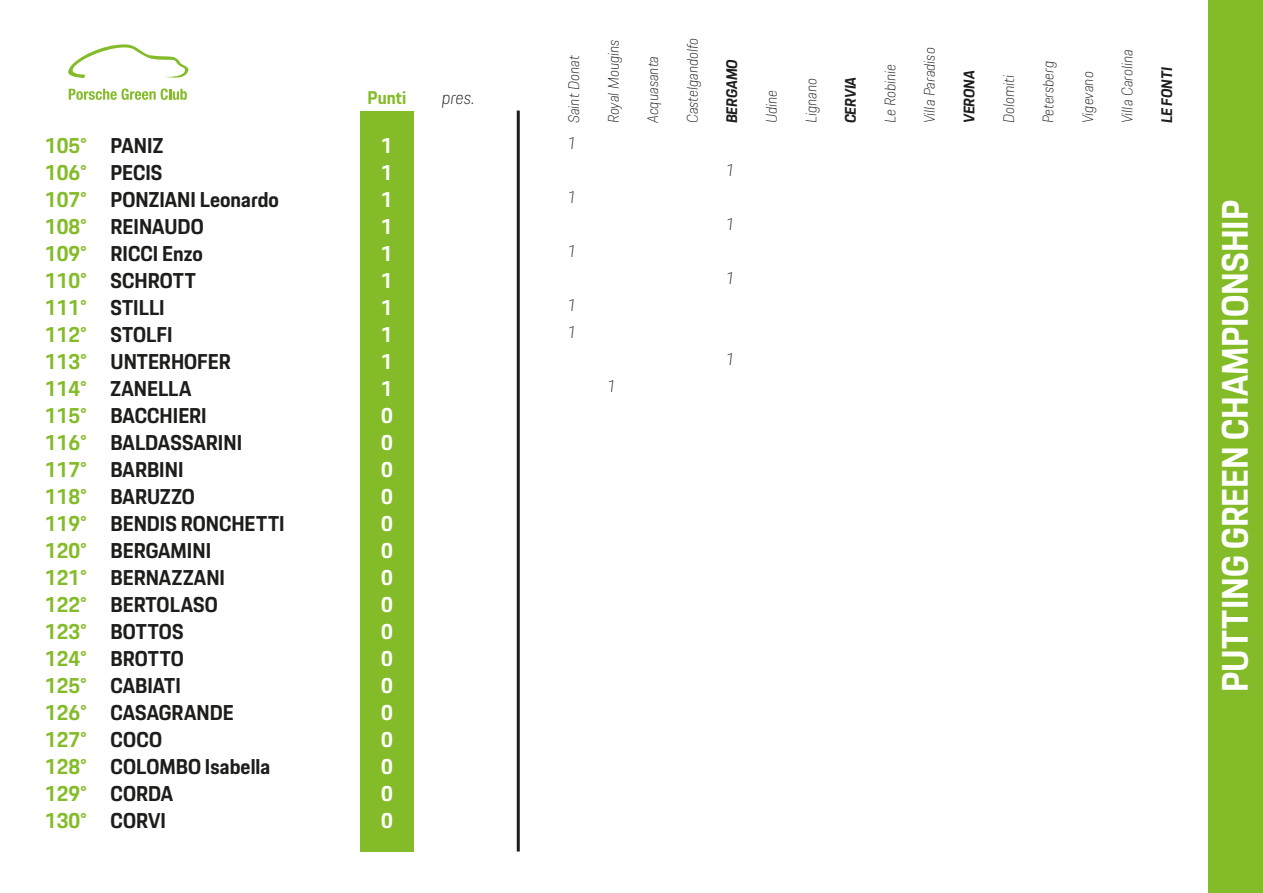
<style>
.page{position:relative;width:1263px;height:893px;background:#fff}
.page>*{position:absolute;margin:0;border:0;box-sizing:border-box;transform-origin:0 0}
.t1{font:700 36px "Porsche Next";color:#fff}
.t2{font:700 21px "Porsche Next";color:#1d1d1b}
.t3{font:700 21px "Porsche Next";color:#84bc29}
.t4{font:700 21px "Porsche Next";color:#fff}
.t5{font:700 18px "Porsche Next";letter-spacing:.005em;color:#84bc29}
.t6{font:italic 100 18px "Porsche Next";color:#1d1d1b}
.t7{font:italic 100 16.5px "Porsche Next";color:#1d1d1b}
.t8{font:italic 100 15px "Porsche Next";color:#1d1d1b}
.t9{font:italic 700 15px "Porsche Next";color:#1d1d1b}
</style>
<div class="page">
<svg style="left:69px;top:89px;width:118px;height:11px"></svg>
<svg style="left:68px;top:44px;width:121px;height:34px"></svg>
<div style="left:360px;top:111px;width:54px;height:740px;background:#84bc29"></div>
<hr style="left:517px;top:111px;width:3px;height:740px;background:#1d1d1b">
<div style="left:1209px;top:0;width:54px;height:893px;background:#84bc29"></div>
<p class="t3" style="left:45px;top:132px;width:44px">105°</p>
<p class="t3" style="left:45px;top:159px;width:44px">106°</p>
<p class="t3" style="left:45px;top:186px;width:44px">107°</p>
<p class="t3" style="left:45px;top:213px;width:44px">108°</p>
<p class="t3" style="left:45px;top:240px;width:44px">109°</p>
<p class="t3" style="left:45px;top:267px;width:44px">110°</p>
<p class="t3" style="left:45px;top:294px;width:44px">111°</p>
<p class="t3" style="left:45px;top:321px;width:44px">112°</p>
<p class="t3" style="left:45px;top:348px;width:44px">113°</p>
<p class="t3" style="left:45px;top:375px;width:44px">114°</p>
<p class="t3" style="left:45px;top:402px;width:44px">115°</p>
<p class="t3" style="left:45px;top:429px;width:44px">116°</p>
<p class="t3" style="left:45px;top:456px;width:44px">117°</p>
<p class="t3" style="left:45px;top:483px;width:44px">118°</p>
<p class="t3" style="left:45px;top:510px;width:44px">119°</p>
<p class="t3" style="left:45px;top:537px;width:44px">120°</p>
<p class="t3" style="left:45px;top:564px;width:44px">121°</p>
<p class="t3" style="left:45px;top:591px;width:44px">122°</p>
<p class="t3" style="left:45px;top:618px;width:44px">123°</p>
<p class="t3" style="left:45px;top:645px;width:44px">124°</p>
<p class="t3" style="left:45px;top:672px;width:44px">125°</p>
<p class="t3" style="left:45px;top:699px;width:44px">126°</p>
<p class="t3" style="left:45px;top:726px;width:44px">127°</p>
<p class="t3" style="left:45px;top:753px;width:44px">128°</p>
<p class="t3" style="left:45px;top:780px;width:44px">129°</p>
<p class="t3" style="left:45px;top:807px;width:44px">130°</p>
<p class="t2" style="left:111px;top:132px;width:54px">PANIZ</p>
<p class="t2" style="left:111px;top:159px;width:53px">PECIS</p>
<p class="t2" style="left:111px;top:186px;width:170px">PONZIANI Leonardo</p>
<p class="t2" style="left:111px;top:213px;width:95px">REINAUDO</p>
<p class="t2" style="left:111px;top:240px;width:94px">RICCI Enzo</p>
<p class="t2" style="left:111px;top:267px;width:87px">SCHROTT</p>
<p class="t2" style="left:111px;top:294px;width:56px">STILLI</p>
<p class="t2" style="left:111px;top:321px;width:63px">STOLFI</p>
<p class="t2" style="left:111px;top:348px;width:122px">UNTERHOFER</p>
<p class="t2" style="left:111px;top:375px;width:83px">ZANELLA</p>
<p class="t2" style="left:111px;top:402px;width:98px">BACCHIERI</p>
<p class="t2" style="left:111px;top:429px;width:133px">BALDASSARINI</p>
<p class="t2" style="left:111px;top:456px;width:74px">BARBINI</p>
<p class="t2" style="left:111px;top:483px;width:86px">BARUZZO</p>
<p class="t2" style="left:111px;top:510px;width:176px">BENDIS RONCHETTI</p>
<p class="t2" style="left:111px;top:537px;width:102px">BERGAMINI</p>
<p class="t2" style="left:111px;top:564px;width:116px">BERNAZZANI</p>
<p class="t2" style="left:111px;top:591px;width:109px">BERTOLASO</p>
<p class="t2" style="left:111px;top:618px;width:75px">BOTTOS</p>
<p class="t2" style="left:111px;top:645px;width:75px">BROTTO</p>
<p class="t2" style="left:111px;top:672px;width:72px">CABIATI</p>
<p class="t2" style="left:111px;top:699px;width:125px">CASAGRANDE</p>
<p class="t2" style="left:111px;top:726px;width:53px">COCO</p>
<p class="t2" style="left:111px;top:753px;width:161px">COLOMBO Isabella</p>
<p class="t2" style="left:111px;top:780px;width:64px">CORDA</p>
<p class="t2" style="left:111px;top:807px;width:57px">CORVI</p>
<p class="t5" style="left:368px;top:86px;width:40px">Punti</p>
<p class="t6" style="left:442px;top:86px;width:34px">pres.</p>
<p class="t4" style="left:381px;top:132px;width:13px">1</p>
<p class="t4" style="left:381px;top:159px;width:13px">1</p>
<p class="t4" style="left:381px;top:186px;width:13px">1</p>
<p class="t4" style="left:381px;top:213px;width:13px">1</p>
<p class="t4" style="left:381px;top:240px;width:13px">1</p>
<p class="t4" style="left:381px;top:267px;width:13px">1</p>
<p class="t4" style="left:381px;top:294px;width:13px">1</p>
<p class="t4" style="left:381px;top:321px;width:13px">1</p>
<p class="t4" style="left:381px;top:348px;width:13px">1</p>
<p class="t4" style="left:381px;top:375px;width:13px">1</p>
<p class="t4" style="left:381px;top:402px;width:13px">0</p>
<p class="t4" style="left:381px;top:429px;width:13px">0</p>
<p class="t4" style="left:381px;top:456px;width:13px">0</p>
<p class="t4" style="left:381px;top:483px;width:13px">0</p>
<p class="t4" style="left:381px;top:510px;width:13px">0</p>
<p class="t4" style="left:381px;top:537px;width:13px">0</p>
<p class="t4" style="left:381px;top:564px;width:13px">0</p>
<p class="t4" style="left:381px;top:591px;width:13px">0</p>
<p class="t4" style="left:381px;top:618px;width:13px">0</p>
<p class="t4" style="left:381px;top:645px;width:13px">0</p>
<p class="t4" style="left:381px;top:672px;width:13px">0</p>
<p class="t4" style="left:381px;top:699px;width:13px">0</p>
<p class="t4" style="left:381px;top:726px;width:13px">0</p>
<p class="t4" style="left:381px;top:753px;width:13px">0</p>
<p class="t4" style="left:381px;top:780px;width:13px">0</p>
<p class="t4" style="left:381px;top:807px;width:13px">0</p>
<p class="t8" style="left:564px;top:123px;width:69px;rotate:-90deg">Saint Donat</p>
<p class="t7" style="left:567px;top:132px;width:11px">1</p>
<p class="t7" style="left:567px;top:186px;width:11px">1</p>
<p class="t7" style="left:567px;top:240px;width:11px">1</p>
<p class="t7" style="left:567px;top:294px;width:11px">1</p>
<p class="t7" style="left:567px;top:321px;width:11px">1</p>
<p class="t8" style="left:603px;top:123px;width:85px;rotate:-90deg">Royal Mougins</p>
<p class="t8" style="left:643px;top:123px;width:69px;rotate:-90deg">Acquasanta</p>
<p class="t8" style="left:682px;top:123px;width:87px;rotate:-90deg">Castelgandolfo</p>
<p class="t9" style="left:722px;top:123px;width:65px;rotate:-90deg">BERGAMO</p>
<p class="t7" style="left:725px;top:159px;width:11px">1</p>
<p class="t7" style="left:725px;top:213px;width:11px">1</p>
<p class="t7" style="left:725px;top:267px;width:11px">1</p>
<p class="t7" style="left:606px;top:375px;width:11px">1</p>
<p class="t7" style="left:725px;top:348px;width:11px">1</p>
<p class="t8" style="left:761px;top:123px;width:35px;rotate:-90deg">Udine</p>
<p class="t8" style="left:801px;top:123px;width:47px;rotate:-90deg">Lignano</p>
<p class="t9" style="left:840px;top:123px;width:48px;rotate:-90deg">CERVIA</p>
<p class="t8" style="left:880px;top:123px;width:61px;rotate:-90deg">Le Robinie</p>
<p class="t8" style="left:919px;top:123px;width:77px;rotate:-90deg">Villa Paradiso</p>
<p class="t9" style="left:959px;top:123px;width:55px;rotate:-90deg">VERONA</p>
<p class="t8" style="left:999px;top:123px;width:50px;rotate:-90deg">Dolomiti</p>
<p class="t8" style="left:1038px;top:123px;width:64px;rotate:-90deg">Petersberg</p>
<p class="t8" style="left:1078px;top:123px;width:53px;rotate:-90deg">Vigevano</p>
<p class="t8" style="left:1117px;top:123px;width:75px;rotate:-90deg">Villa Carolina</p>
<p class="t9" style="left:1157px;top:123px;width:57px;rotate:-90deg">LE FONTI</p>
<p class="t1" style="left:1211px;top:692px;width:493px;rotate:-90deg">PUTTING GREEN CHAMPIONSHIP</p>
</div>
